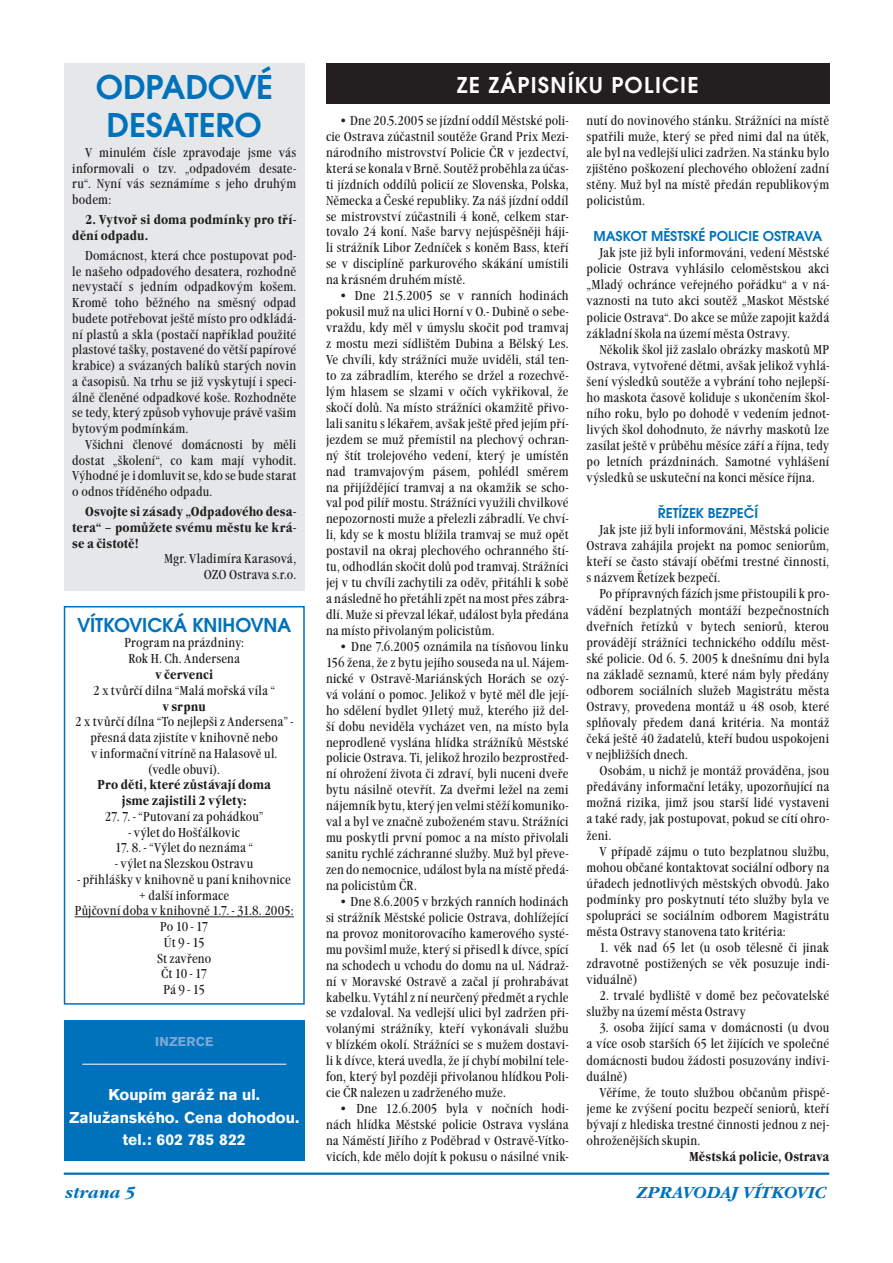
<style>
.page{position:relative;width:893px;height:1263px;background:#fff}
.page>*{position:absolute;margin:0;border:0;box-sizing:border-box;transform-origin:0 0}
.t1{font:600 36px "Avant Gar Got Itc TCE";color:#0072bc}
.t2{font:600 24px "Avant Gar Got Itc TCE";letter-spacing:.05em;color:#fff}
.t3{font:600 21px "Avant Gar Got Itc TCE";color:#0072bc}
.t4{font:700 16.5px/22.5px "Accius TCE";letter-spacing:.005em;color:#fff;text-align:center}
.t5{font:italic 700 16.5px "Garamond Itc TCE";color:#0072bc}
.t6{font:600 15px "Avant Gar Got Itc TCE";color:#0072bc}
.t7{font:condensed 13.5px/15.9px "Garamond Itc TCE";letter-spacing:.01em;color:#231f20;text-align:justify}
.t8{font:700 condensed 13.5px/15.8px "Garamond Itc TCE";letter-spacing:.01em;color:#231f20}
.t9{font:700 13.5px "Accius TCE";letter-spacing:.02em;color:#7ca7d8}
</style>
<div class="page">
<hr style="left:64px;top:1172px;width:765px;height:3px;background:#0072bc">
<div style="left:326px;top:64px;width:503px;height:40px;background:#231f20"></div>
<div style="left:64px;top:64px;width:241px;height:527px;background:#e6e7e9"></div>
<hr style="left:75px;top:916px;width:219px;height:1px;background:#231f20">
<div style="left:64px;top:606px;width:241px;height:399px;border:2px solid #0072bc"></div>
<div style="left:64px;top:1020px;width:241px;height:141px;background:#0072bc"></div>
<hr style="left:82px;top:1064px;width:204px;height:1px;background:#fff">
<h1 class="t1" style="left:96px;top:66px;width:179px">ODPADOVÉ</h1>
<h2 class="t2" style="left:457px;top:71px;width:243px">ZE ZÁPISNÍKU POLICIE</h2>
<h1 class="t1" style="left:107px;top:104px;width:157px">DESATERO</h1>
<p class="t7" style="left:72px;top:145px;width:225px;text-indent:13px">V minulém čísle zpravodaje jsme vás informovali o tzv. „odpadovém desate&shy;ru“. Nyní vás seznámíme s jeho druhým bodem:</p>
<p class="t8" style="left:72px;top:212px;width:225px;text-indent:13px">2. Vytvoř si doma podmínky pro tří&shy;dění odpadu.</p>
<p class="t7" style="left:72px;top:248px;width:225px;text-indent:13px">Domácnost, která chce postupovat pod&shy;le našeho odpadového desatera, rozhodně nevystačí s jedním odpadkovým košem.<br>Kromě toho běžného na směsný odpad budete potřebovat ještě místo pro odkládá&shy;ní plastů a skla (postačí například použité plastové tašky, postavené do větší papírové krabice) a svázaných balíků starých novin a časopisů. Na trhu se již vyskytují i speci&shy;álně členěné odpadkové koše. Rozhodněte se tedy, který způsob vyhovuje právě vašim bytovým podmínkám.</p>
<p class="t7" style="left:72px;top:437px;width:225px;text-indent:13px">Všichni členové domácnosti by měli dostat „školení“, co kam mají vyhodit.<br>Výhodné je i domluvit se, kdo se bude starat o odnos tříděného odpadu.</p>
<p class="t8" style="left:72px;top:504px;width:225px;text-align:justify;text-indent:13px">Osvojte si zásady „Odpadového desa&shy;tera“ – pomůžete svému městu ke krá&shy;se a čistotě!</p>
<p class="t7" style="left:164px;top:551px;width:133px;text-align:right">Mgr. Vladimíra Karasová,<br>OZO Ostrava s.r.o.</p>
<h3 class="t3" style="left:77px;top:612px;width:215px">VÍTKOVICKÁ KNIHOVNA</h3>
<p class="t7" style="left:124px;top:635px;width:121px;text-align:center">Program na prázdniny:<br>Rok H. Ch. Andersena</p>
<p class="t8" style="left:156px;top:667px;width:59px">v červenci</p>
<p class="t7" style="left:93px;top:682px;width:183px">2 x tvůrčí dilna “Malá mořská víla “</p>
<p class="t8" style="left:163px;top:698px;width:45px">v srpnu</p>
<p class="t7" style="left:75px;top:714px;width:220px;text-align:center">2 x tvůrčí dílna “To nejlepši z Andersena” - přesná data zjistíte v knihovně nebo<br>v informační vitríně na Halasově ul. (vedle obuvi).</p>
<p class="t8" style="left:98px;top:777px;width:175px;text-align:center">Pro děti, které zůstávají doma jsme zajistili 2 výlety:</p>
<p class="t7" style="left:105px;top:808px;width:160px">27. 7. - “Putovaní za pohádkou”</p>
<p class="t7" style="left:129px;top:824px;width:113px">- výlet do Hošťálkovic</p>
<p class="t7" style="left:115px;top:840px;width:140px">17. 8. - “Výlet do neznáma “</p>
<p class="t7" style="left:115px;top:856px;width:139px">- výlet na Slezskou Ostravu</p>
<p class="t7" style="left:75px;top:871px;width:221px;text-align:center">- přihlášky v knihovně u paní knihovnice + další informace<br>Půjčovní doba v knihovně 1.7. - 31.8. 2005:<br>Po 10 - 17<br>Út 9 - 15<br>St zavřeno<br>Čt 10 - 17<br>Pá 9 - 15</p>
<p class="t7" style="left:326px;top:113px;width:244px;text-indent:13px">• Dne 20.5.2005 se jízdní oddíl Městské poli&shy;cie Ostrava zúčastnil soutěže Grand Prix Mezi&shy;národního mistrovství Policie ČR v jezdectví, která se konala v Brně. Soutěž proběhla za účas&shy;ti jízdních oddílů policií ze Slovenska, Polska, Německa a České republiky. Za náš jízdní oddíl se mistrovství zúčastnili 4 koně, celkem star&shy;tovalo 24 koní. Naše barvy nejúspěšněji háji&shy;li strážník Libor Zedníček s koněm Bass, kteří se v disciplíně parkurového skákání umístili na krásném druhém místě.</p>
<p class="t7" style="left:326px;top:288px;width:244px;text-indent:13px">• Dne 21.5.2005 se v ranních hodinách pokusil muž na ulici Horní v O.- Dubině o sebe&shy;vraždu, kdy měl v úmyslu skočit pod tramvaj z mostu mezi sídlištěm Dubina a Bělský Les.<br>Ve chvíli, kdy strážníci muže uviděli, stál ten&shy;to za zábradlím, kterého se držel a rozechvě&shy;lým hlasem se slzami v očích vykřikoval, že skočí dolů. Na místo strážníci okamžitě přivo&shy;lali sanitu s lékařem, avšak ještě před jejím pří&shy;jezdem se muž přemístil na plechový ochran&shy;ný štít trolejového vedení, který je umístěn nad tramvajovým pásem, pohlédl směrem na přijíždějící tramvaj a na okamžik se scho&shy;val pod pilíř mostu. Strážníci využili chvilkové nepozornosti muže a přelezli zábradlí. Ve chví&shy;li, kdy se k mostu blížila tramvaj se muž opět postavil na okraj plechového ochranného ští&shy;tu, odhodlán skočit dolů pod tramvaj. Strážníci jej v tu chvíli zachytili za oděv, přitáhli k sobě a následně ho přetáhli zpět na most přes zábra&shy;dlí. Muže si převzal lékař, událost byla předána na místo přivolaným policistům.</p>
<p class="t7" style="left:326px;top:639px;width:244px;text-indent:13px">• Dne 7.6.2005 oznámila na tísňovou linku 156 žena, že z bytu jejího souseda na ul. Nájem&shy;nické v Ostravě-Mariánských Horách se ozý&shy;vá volání o pomoc. Jelikož v bytě měl dle její&shy;ho sdělení bydlet 91letý muž, kterého již del&shy;ší dobu neviděla vycházet ven, na místo byla neprodleně vyslána hlídka strážníků Městské policie Ostrava. Ti, jelikož hrozilo bezprostřed&shy;ní ohrožení života či zdraví, byli nuceni dveře bytu násilně otevřít. Za dveřmi ležel na zemi nájemník bytu, který jen velmi stěží komuniko&shy;val a byl ve značně zuboženém stavu. Strážníci mu poskytli první pomoc a na místo přivolali sanitu rychlé záchranné služby. Muž byl převe&shy;zen do nemocnice, událost byla na místě předá&shy;na policistům ČR.</p>
<p class="t7" style="left:326px;top:893px;width:244px;text-indent:13px">• Dne 8.6.2005 v brzkých ranních hodinách si strážník Městské policie Ostrava, dohlížející na provoz monitorovacího kamerového systé&shy;mu povšiml muže, který si přisedl k dívce, spící na schodech u vchodu do domu na ul. Nádraž&shy;ní v Moravské Ostravě a začal jí prohrabávat kabelku. Vytáhl z ní neurčený předmět a rychle se vzdaloval. Na vedlejší ulici byl zadržen při&shy;volanými strážníky, kteří vykonávali službu v blízkém okolí. Strážníci se s mužem dostavi&shy;li k dívce, která uvedla, že jí chybí mobilní tele&shy;fon, který byl později přivolanou hlídkou Poli&shy;cie ČR nalezen u zadrženého muže.</p>
<p class="t7" style="left:326px;top:1101px;width:244px;text-indent:13px">• Dne 12.6.2005 byla v nočních hodi&shy;nách hlídka Městské policie Ostrava vyslána na Náměstí Jiřího z Poděbrad v Ostravě-Vítko&shy;vicích, kde mělo dojít k pokusu o násilné vnik-</p>
<p class="t7" style="left:587px;top:113px;width:244px">nutí do novinového stánku. Strážníci na místě spatřili muže, který se před nimi dal na útěk, ale byl na vedlejší ulici zadržen. Na stánku bylo zjištěno poškození plechového obložení zadní stěny. Muž byl na místě předán republikovým policistům.</p>
<p class="t6" style="left:594px;top:227px;width:230px">MASKOT MĚSTSKÉ POLICIE OSTRAVA</p>
<p class="t7" style="left:587px;top:245px;width:244px;text-indent:13px">Jak jste již byli informováni, vedení Městské policie Ostrava vyhlásilo celoměstskou akci „Mladý ochránce veřejného pořádku“ a v ná&shy;vaznosti na tuto akci soutěž „Maskot Městské policie Ostrava“. Do akce se může zapojit každá základní škola na území města Ostravy.</p>
<p class="t7" style="left:587px;top:341px;width:244px;text-indent:13px">Několik škol již zaslalo obrázky maskotů MP Ostrava, vytvořené dětmi, avšak jelikož vyhlá&shy;šení výsledků soutěže a vybrání toho nejlepší&shy;ho maskota časově koliduje s ukončením škol&shy;ního roku, bylo po dohodě v vedením jednot&shy;livých škol dohodnuto, že návrhy maskotů lze zasílat ještě v průběhu měsíce září a října, tedy po letních prázdninách. Samotné vyhlášení výsledků se uskuteční na konci měsíce října.</p>
<p class="t6" style="left:658px;top:504px;width:102px">ŘETÍZEK BEZPEČÍ</p>
<p class="t7" style="left:587px;top:522px;width:244px;text-indent:13px">Jak jste již byli informováni, Městská policie Ostrava zahájila projekt na pomoc seniorům, kteří se často stávají oběťmi trestné činnosti, s názvem Řetízek bezpečí.</p>
<p class="t7" style="left:587px;top:586px;width:244px;text-indent:13px">Po přípravných fázích jsme přistoupili k pro&shy;vádění bezplatných montáží bezpečnostních dveřních řetízků v bytech seniorů, kterou provádějí strážníci technického oddílu měst&shy;ské policie. Od 6. 5. 2005 k dnešnímu dni byla na základě seznamů, které nám byly předány odborem sociálních služeb Magistrátu města Ostravy, provedena montáž u 48 osob, které splňovaly předem daná kritéria. Na montáž čeká ještě 40 žadatelů, kteří budou uspokojeni v nejbližších dnech.</p>
<p class="t7" style="left:587px;top:763px;width:244px;text-indent:13px">Osobám, u nichž je montáž prováděna, jsou předávány informační letáky, upozorňující na možná rizika, jimž jsou starší lidé vystaveni a také rady, jak postupovat, pokud se cítí ohro&shy;ženi.</p>
<p class="t7" style="left:587px;top:843px;width:244px;text-indent:13px">V případě zájmu o tuto bezplatnou službu, mohou občané kontaktovat sociální odbory na úřadech jednotlivých městských obvodů. Jako podmínky pro poskytnutí této služby byla ve spolupráci se sociálním odborem Magistrátu města Ostravy stanovena tato kritéria:</p>
<p class="t7" style="left:587px;top:940px;width:244px;text-indent:13px">1. věk nad 65 let (u osob tělesně či jinak zdravotně postižených se věk posuzuje indi&shy;viduálně)</p>
<p class="t7" style="left:587px;top:988px;width:244px;text-indent:13px">2. trvalé bydliště v domě bez pečovatelské služby na území města Ostravy</p>
<p class="t7" style="left:587px;top:1020px;width:244px;text-indent:13px">3. osoba žijící sama v domácnosti (u dvou a více osob starších 65 let žijících ve společné domácnosti budou žádosti posuzovány indivi&shy;duálně)</p>
<p class="t7" style="left:587px;top:1084px;width:244px;text-indent:13px">Věříme, že touto službou občanům přispě&shy;jeme ke zvýšení pocitu bezpečí seniorů, kteří bývají z hlediska trestné činnosti jednou z nej&shy;ohroženějších skupin.</p>
<p class="t8" style="left:689px;top:1149px;width:141px">Městská policie, Ostrava</p>
<p class="t9" style="left:155px;top:1034px;width:60px">INZERCE</p>
<p class="t4" style="left:69px;top:1084px;width:232px">Koupím garáž na ul.<br>Zalužanského. Cena dohodou. tel.: 602 785 822</p>
<p class="t5" style="left:65px;top:1182px;width:72px">strana 5</p>
<p class="t5" style="left:636px;top:1182px;width:191px">ZPRAVODAJ VÍTKOVIC</p>
</div>
